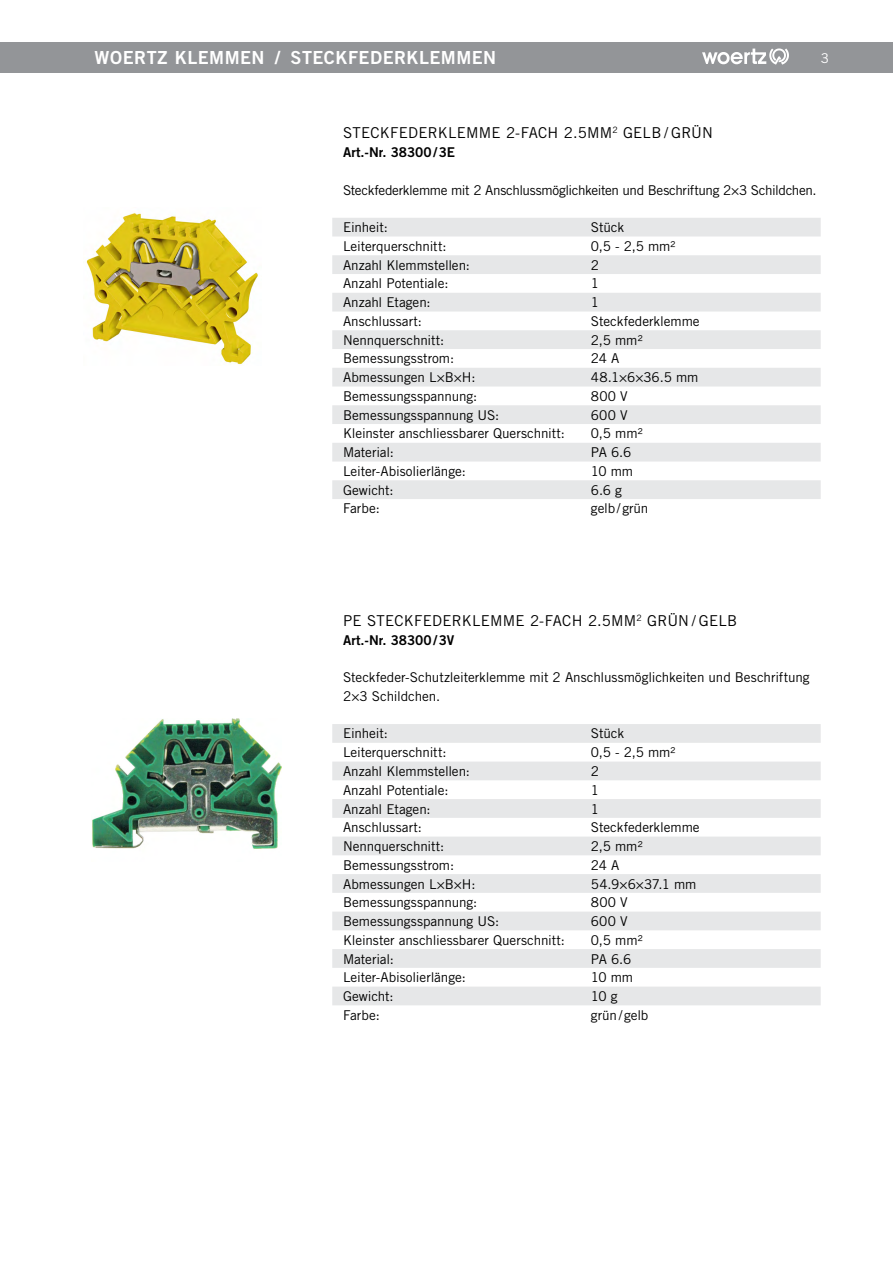
<style>
.page{position:relative;width:893px;height:1263px;background:#fff}
.page>*{position:absolute;margin:0;border:0;box-sizing:border-box;transform-origin:0 0}
.t1{font:18px "Trade Gothic LT Std Bd 2";letter-spacing:.03em;color:#fff}
.t2{font:15px "Trade Gothic LT Std";letter-spacing:.015em;color:#000}
.t3{font:13.5px/18.8px "Trade Gothic LT Std";color:#000}
.t4{font:13.5px "Trade Gothic LT Std";letter-spacing:-.02em;color:#000}
.t5{font:13.5px "Trade Gothic LT Std Bd 2";color:#000}
.t6{font:13.5px "Trade Gothic LT Std";color:#fff}
</style>
<div class="page">
<div style="left:0;top:43px;width:893px;height:30px;background:#939598"></div>
<svg style="left:702px;top:48px;width:87px;height:17px"></svg>
<div style="left:332px;top:218px;width:489px;height:18px;background:#e6e7e8"></div>
<div style="left:332px;top:255px;width:489px;height:19px;background:#e6e7e8"></div>
<div style="left:332px;top:293px;width:489px;height:18px;background:#e6e7e8"></div>
<div style="left:332px;top:330px;width:489px;height:19px;background:#e6e7e8"></div>
<div style="left:332px;top:368px;width:489px;height:18px;background:#e6e7e8"></div>
<div style="left:332px;top:405px;width:489px;height:19px;background:#e6e7e8"></div>
<div style="left:332px;top:443px;width:489px;height:18px;background:#e6e7e8"></div>
<div style="left:332px;top:480px;width:489px;height:19px;background:#e6e7e8"></div>
<div style="left:332px;top:724px;width:489px;height:19px;background:#e6e7e8"></div>
<div style="left:332px;top:761px;width:489px;height:19px;background:#e6e7e8"></div>
<div style="left:332px;top:799px;width:489px;height:19px;background:#e6e7e8"></div>
<div style="left:332px;top:836px;width:489px;height:19px;background:#e6e7e8"></div>
<div style="left:332px;top:874px;width:489px;height:19px;background:#e6e7e8"></div>
<div style="left:332px;top:911px;width:489px;height:19px;background:#e6e7e8"></div>
<div style="left:332px;top:949px;width:489px;height:19px;background:#e6e7e8"></div>
<div style="left:332px;top:986px;width:489px;height:19px;background:#e6e7e8"></div>
<img style="left:92px;top:718px;width:190px;height:131px">
<img style="left:86px;top:213px;width:172px;height:152px">
<h1 class="t1" style="left:95px;top:46px;width:158px">WOERTZ KLEMMEN</h1>
<h1 class="t1" style="left:275px;top:46px;width:120px">/ STECKFEDERKLE</h1>
<h1 class="t1" style="left:441px;top:46px;width:43px">MMEN</h1>
<p class="t6" style="left:821px;top:50px;width:10px">3</p>
<p class="t2" style="left:343px;top:124px;width:368px">SteckfederKlemme 2-Fach 2.5mm<sup>2</sup> gelb / grün</p>
<p class="t5" style="left:343px;top:144px;width:114px">ART.-NR. 38300/3E</p>
<p class="t4" style="left:343px;top:182px;width:475px">Steckfederklemme mit 2 Anschlussmöglichkeiten und Beschriftung 2×3 Schildchen.</p>
<p class="t3" style="left:343px;top:218px;width:46px">Einheit:</p>
<p class="t3" style="left:591px;top:218px;width:35px">Stück</p>
<p class="t3" style="left:343px;top:237px;width:105px">Leiterquerschnitt:</p>
<p class="t3" style="left:591px;top:237px;width:86px">0,5 - 2,5 mm²</p>
<p class="t3" style="left:343px;top:255px;width:129px">Anzahl Klemmstellen:</p>
<p class="t3" style="left:591px;top:255px;width:10px">2</p>
<p class="t3" style="left:343px;top:274px;width:107px">Anzahl Potentiale:</p>
<p class="t3" style="left:591px;top:274px;width:10px">1</p>
<p class="t3" style="left:343px;top:293px;width:89px">Anzahl Etagen:</p>
<p class="t3" style="left:591px;top:293px;width:10px">1</p>
<p class="t3" style="left:343px;top:312px;width:80px">Anschlussart:</p>
<p class="t3" style="left:591px;top:312px;width:110px">Steckfederklemme</p>
<p class="t3" style="left:343px;top:330px;width:103px">Nennquerschnitt:</p>
<p class="t3" style="left:591px;top:330px;width:53px">2,5 mm²</p>
<p class="t3" style="left:343px;top:349px;width:113px">Bemessungsstrom:</p>
<p class="t3" style="left:591px;top:349px;width:29px">24 A</p>
<p class="t3" style="left:343px;top:368px;width:134px">Abmessungen L×B×H :</p>
<p class="t3" style="left:591px;top:368px;width:109px">48.1×6×36.5 mm</p>
<p class="t3" style="left:343px;top:387px;width:136px">Bemessungsspannung:</p>
<p class="t3" style="left:591px;top:387px;width:38px">800 V</p>
<p class="t3" style="left:343px;top:405px;width:158px">Bemessungsspannung U S:</p>
<p class="t3" style="left:591px;top:405px;width:38px">600 V</p>
<p class="t3" style="left:343px;top:424px;width:223px">Kleinster anschliessbarer Querschnitt:</p>
<p class="t3" style="left:591px;top:424px;width:53px">0,5 mm²</p>
<p class="t3" style="left:343px;top:443px;width:53px">Material:</p>
<p class="t3" style="left:591px;top:443px;width:42px">PA 6.6</p>
<p class="t3" style="left:343px;top:462px;width:124px">Leiter-Abisolierlänge:</p>
<p class="t3" style="left:591px;top:462px;width:44px">10 mm</p>
<p class="t3" style="left:343px;top:480px;width:52px">Gewicht:</p>
<p class="t3" style="left:591px;top:480px;width:33px">6.6 g</p>
<p class="t3" style="left:343px;top:499px;width:38px">Farbe:</p>
<p class="t3" style="left:591px;top:499px;width:59px">gelb/ grün</p>
<p class="t2" style="left:343px;top:611px;width:393px">PE SteckfederKlemme 2-Fach 2.5mm<sup>2</sup> grün / gelb</p>
<p class="t5" style="left:343px;top:631px;width:113px">ART.-NR. 38300/3V</p>
<p class="t3" style="left:343px;top:668px;width:468px">Steckfeder-Schutzleiterklemme mit 2 Anschlussmöglichkeiten und Beschriftung<br>2×3 Schildchen.</p>
<p class="t3" style="left:343px;top:724px;width:46px">Einheit:</p>
<p class="t3" style="left:591px;top:724px;width:35px">Stück</p>
<p class="t3" style="left:343px;top:743px;width:105px">Leiterquerschnitt:</p>
<p class="t3" style="left:591px;top:743px;width:86px">0,5 - 2,5 mm²</p>
<p class="t3" style="left:343px;top:762px;width:129px">Anzahl Klemmstellen:</p>
<p class="t3" style="left:591px;top:762px;width:10px">2</p>
<p class="t3" style="left:343px;top:780px;width:107px">Anzahl Potentiale:</p>
<p class="t3" style="left:591px;top:780px;width:10px">1</p>
<p class="t3" style="left:343px;top:799px;width:89px">Anzahl Etagen:</p>
<p class="t3" style="left:591px;top:799px;width:10px">1</p>
<p class="t3" style="left:343px;top:818px;width:80px">Anschlussart:</p>
<p class="t3" style="left:591px;top:818px;width:110px">Steckfederklemme</p>
<p class="t3" style="left:343px;top:837px;width:103px">Nennquerschnitt:</p>
<p class="t3" style="left:591px;top:837px;width:53px">2,5 mm²</p>
<p class="t3" style="left:343px;top:855px;width:113px">Bemessungsstrom:</p>
<p class="t3" style="left:591px;top:855px;width:29px">24 A</p>
<p class="t3" style="left:343px;top:874px;width:134px">Abmessungen L×B×H :</p>
<p class="t3" style="left:591px;top:874px;width:107px">54.9×6×37.1 mm</p>
<p class="t3" style="left:343px;top:893px;width:136px">Bemessungsspannung:</p>
<p class="t3" style="left:591px;top:893px;width:38px">800 V</p>
<p class="t3" style="left:343px;top:912px;width:158px">Bemessungsspannung U S:</p>
<p class="t3" style="left:591px;top:912px;width:38px">600 V</p>
<p class="t3" style="left:343px;top:930px;width:223px">Kleinster anschliessbarer Querschnitt:</p>
<p class="t3" style="left:591px;top:930px;width:53px">0,5 mm²</p>
<p class="t3" style="left:343px;top:949px;width:53px">Material:</p>
<p class="t3" style="left:591px;top:949px;width:42px">PA 6.6</p>
<p class="t3" style="left:343px;top:968px;width:124px">Leiter-Abisolierlänge:</p>
<p class="t3" style="left:591px;top:968px;width:44px">10 mm</p>
<p class="t3" style="left:343px;top:987px;width:52px">Gewicht:</p>
<p class="t3" style="left:591px;top:987px;width:28px">10 g</p>
<p class="t3" style="left:343px;top:1005px;width:38px">Farbe:</p>
<p class="t3" style="left:591px;top:1005px;width:59px">grün/gelb</p>
</div>
